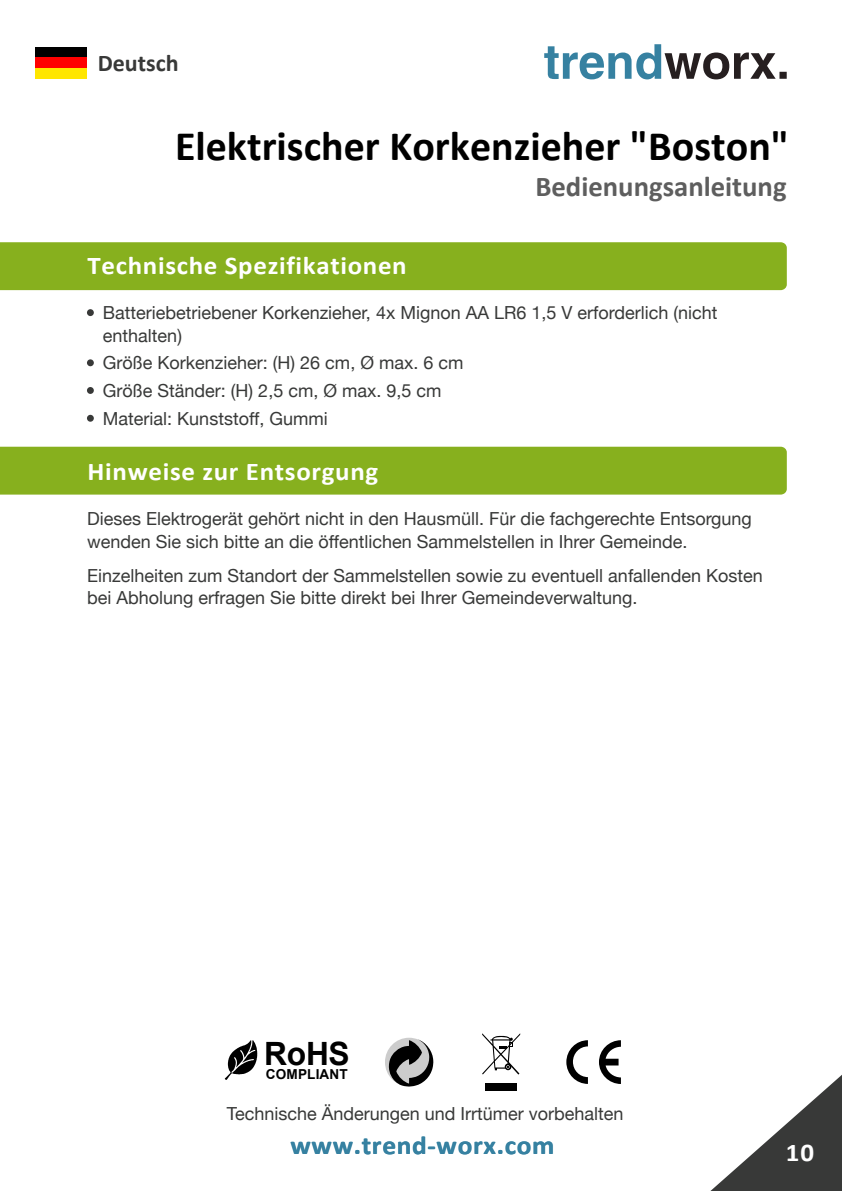
<style>
.page{position:relative;width:842px;height:1191px;background:#fff}
.page>*{position:absolute;margin:0;border:0;box-sizing:border-box;transform-origin:0 0}
.t1{font:700 42px "Calibri";color:#000}
.t2{font:700 32px "Arial";color:#000}
.t3{font:700 28.8px "Calibri";color:#5e5e5e}
.t4{font:700 26px "Calibri";letter-spacing:.025em;color:#3681a1;scale:1.05 1}
.t5{font:700 25.6px "Calibri";letter-spacing:.025em;color:#fff;scale:1.05 1}
.t6{font:700 24px "Calibri";color:#383938}
.t7{font:18px/22.4px "Helvetica Neue";color:#383938}
.t8{font:700 13.8px "Arial";letter-spacing:.01em;color:#000}
</style>
<div class="page">
<svg style="left:710px;top:1075px;width:132px;height:116px"></svg>
<svg style="left:544px;top:44px;width:243px;height:35px"></svg>
<div style="left:485px;top:1083px;width:32px;height:8px;background:#000"></div>
<svg style="left:482px;top:1033px;width:38px;height:41px"></svg>
<svg style="left:566px;top:1040px;width:22px;height:44px"></svg>
<svg style="left:599px;top:1040px;width:22px;height:44px"></svg>
<svg style="left:385px;top:1037px;width:48px;height:49px"></svg>
<svg style="left:387px;top:1039px;width:47px;height:48px"></svg>
<svg style="left:225px;top:1040px;width:32px;height:40px"></svg>
<div style="left:35px;top:47px;width:51px;height:11px;background:#000"></div>
<div style="left:35px;top:68px;width:51px;height:10px;background:#ffe600"></div>
<div style="left:35px;top:58px;width:51px;height:10px;background:#f00"></div>
<div style="left:87px;top:309px;width:7px;height:7px;background:#383938;border-radius:50%"></div>
<div style="left:87px;top:359px;width:7px;height:7px;background:#383938;border-radius:50%"></div>
<div style="left:87px;top:387px;width:7px;height:7px;background:#383938;border-radius:50%"></div>
<div style="left:87px;top:415px;width:7px;height:7px;background:#383938;border-radius:50%"></div>
<div style="left:0;top:242px;width:787px;height:48px;background:#87b01e"></div>
<div style="left:0;top:447px;width:787px;height:47px;background:#87b01e"></div>
<h3 class="t6" style="left:98px;top:48px;width:82px">Deutsch</h3>
<h1 class="t1" style="left:175px;top:120px;width:616px">Elektrischer Korkenzieher "Boston"</h1>
<h3 class="t3" style="left:535px;top:168px;width:253px">Bedienungsanleitung</h3>
<h3 class="t5" style="left:88px;top:250px;width:305px">Technische Spezifikationen</h3>
<p class="t7" style="left:103px;top:302px;width:616px">Batteriebetriebener Korkenzieher, 4x Mignon AA LR6 1,5 V erforderlich (nicht enthalten)</p>
<p class="t7" style="left:103px;top:349px;width:362px;line-height:27.8px">Größe Korkenzieher: (H) 26 cm, Ø max. 6 cm<br>Größe Ständer: (H) 2,5 cm, Ø max. 9,5 cm<br>Material: Kunststoff, Gummi</p>
<h3 class="t5" style="left:88px;top:455px;width:278px">Hinweise zur Entsorgung</h3>
<p class="t7" style="left:87px;top:507px;width:666px">Dieses Elektrogerät gehört nicht in den Hausmüll. Für die fachgerechte Entsorgung wenden Sie sich bitte an die öffentlichen Sammelstellen in Ihrer Gemeinde.</p>
<p class="t7" style="left:87px;top:564px;width:677px">Einzelheiten zum Standort der Sammelstellen sowie zu eventuell anfallenden Kosten bei Abholung erfragen Sie bitte direkt bei Ihrer Gemeindeverwaltung.</p>
<h2 class="t2" style="left:264px;top:1035px;width:87px">RoHS</h2>
<p class="t7" style="left:227px;top:1102px;width:398px">Technische Änderungen und Irrtümer vorbehalten</p>
<h3 class="t4" style="left:291px;top:1128px;width:253px">www.trend-worx.com</h3>
<p class="t8" style="left:266px;top:1066px;width:83px">COMPLIANT</p>
<h3 class="t5" style="left:786px;top:1136px;width:28px">10</h3>
</div>
